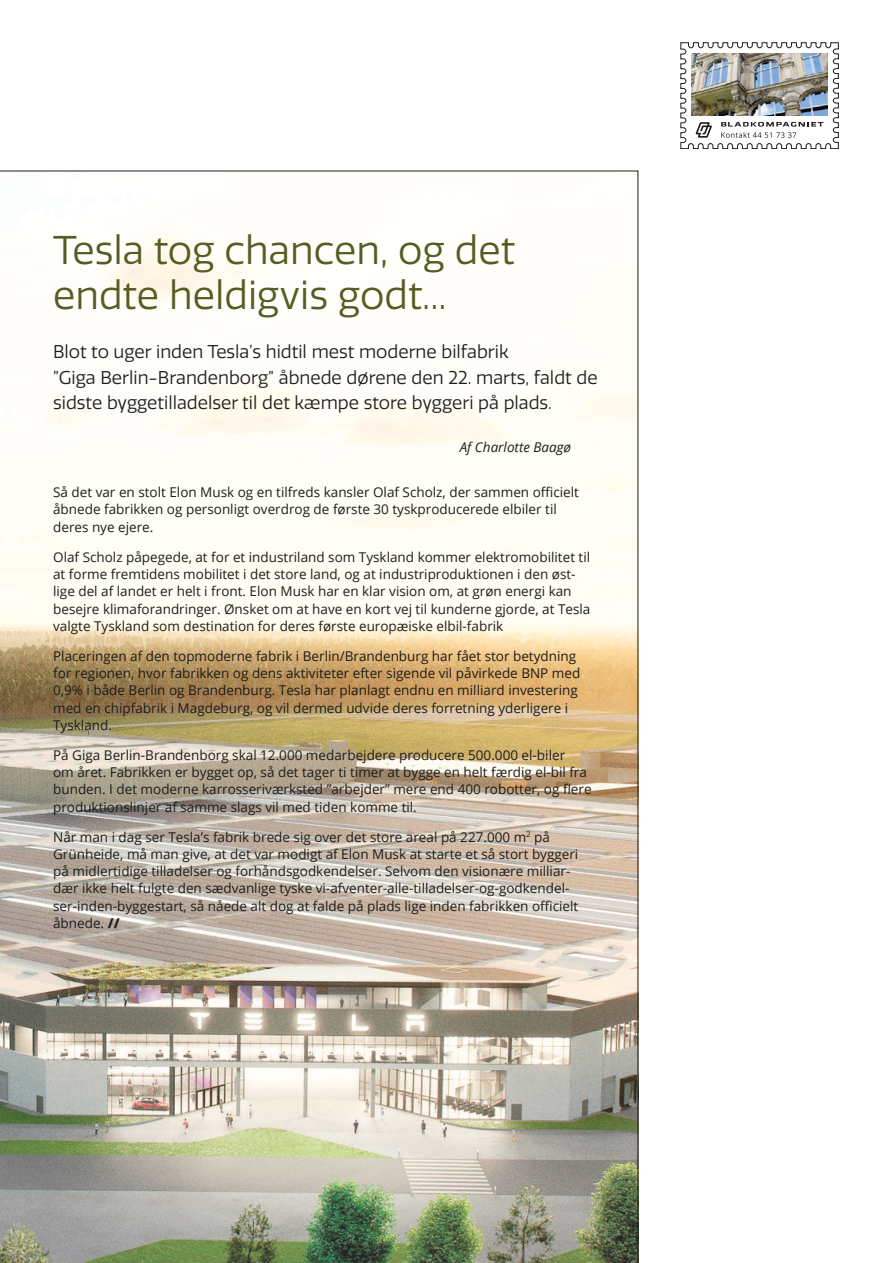
<style>
.page{position:relative;width:893px;height:1263px;background:#fff}
.page>*{position:absolute;margin:0;border:0;box-sizing:border-box;transform-origin:0 0}
.Quadro_26_pkt{font:39px/45px "Quatro";color:#555d22}
.Manchet{font:18px/25.5px "Quatro";color:#1d1d1b}
.Brødtekst{font:13.5px/17.2px "Open Sans";color:#1d1d1b}
.Skribent{font:italic 13.5px "Open Sans";color:#1d1d1b}
.s1{font-weight:800}
</style>
<div class="page">
<svg style="left:681px;top:43px;width:157px;height:106px"></svg>
<img style="left:691px;top:53px;width:137px;height:63px">
<img style="left:0;top:170px;width:638px;height:1093px">
<hr style="left:0;top:171px;width:638px;height:1px;background:#1d1d1b">
<hr style="left:638px;top:170px;width:1px;height:1093px;background:#1d1d1b">
<p class="Quadro_26_pkt" style="left:53px;top:228px;width:463px">Tesla tog chancen, og det endte heldigvis godt...</p>
<p class="Manchet" style="left:53px;top:339px;width:546px">Blot to uger inden Tesla’s hidtil mest moderne bilfabrik<br>”Giga Berlin-Brandenborg” åbnede dørene den 22. marts, faldt de sidste byggetilladelser til det kæmpe store byggeri på plads.</p>
<p class="Skribent" style="left:460px;top:438px;width:113px">Af Charlotte Baagø</p>
<p class="Brødtekst" style="left:53px;top:483px;width:527px">Så det var en stolt Elon Musk og en tilfreds kansler Olaf Scholz, der sammen officielt åbnede fabrikken og personligt overdrog de første 30 tyskproducerede elbiler til deres nye ejere.</p>
<p class="Brødtekst" style="left:53px;top:548px;width:539px">Olaf Scholz påpegede, at for et industriland som Tyskland kommer elektromobilitet til at forme fremtidens mobilitet i det store land, og at industriproduktionen i den øst&shy;lige del af landet er helt i front. Elon Musk har en klar vision om, at grøn energi kan besejre klimaforandringer. Ønsket om at have en kort vej til kunderne gjorde, at Tesla valgte Tyskland som destination for deres første europæiske elbil-fabrik</p>
<p class="Brødtekst" style="left:53px;top:647px;width:529px">Placeringen af den topmoderne fabrik i Berlin/Brandenburg har fået stor betydning for regionen, hvor fabrikken og dens aktiviteter efter sigende vil påvirkede BNP med 0,9% i både Berlin og Brandenburg. Tesla har planlagt endnu en milliard investering med en chipfabrik i Magdeburg, og vil dermed udvide deres forretning yderligere i Tyskland.</p>
<p class="Brødtekst" style="left:53px;top:746px;width:540px">På Giga Berlin-Brandenborg skal 12.000 medarbejdere producere 500.000 el-biler<br>om året. Fabrikken er bygget op, så det tager ti timer at bygge en helt færdig el-bil fra bunden. I det moderne karrosseriværksted ”arbejder” mere end 400 robotter, og flere produktionslinjer af samme slags vil med tiden komme til.</p>
<p class="Brødtekst" style="left:53px;top:828px;width:527px">Når man i dag ser Tesla’s fabrik brede sig over det store areal på 227.000 m<sup>2</sup> på Grünheide, må man give, at det var modigt af Elon Musk at starte et så stort byggeri på midlertidige tilladelser og forhåndsgodkendelser. Selvom den visionære milliar&shy;dær ikke helt fulgte den sædvanlige tyske vi-afventer-alle-tilladelser-og-godkendel&shy;ser-inden-byggestart, så nåede alt dog at falde på plads lige inden fabrikken officielt åbnede. <span class="s1">//</span></p>
</div>
